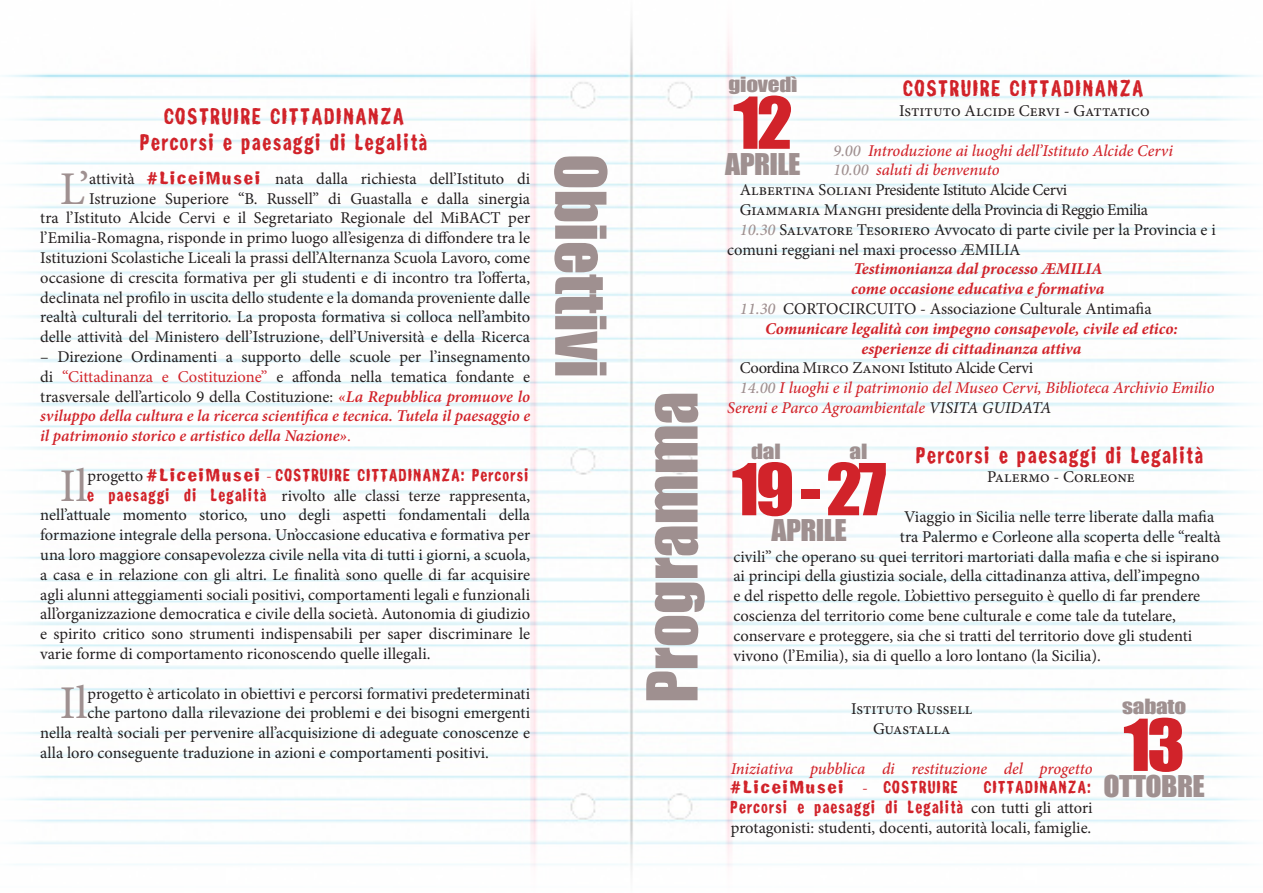
<style>
.page{position:relative;width:1263px;height:893px;background:#fff}
.page>*{position:absolute;margin:0;border:0;box-sizing:border-box;transform-origin:0 0}
.t1{font:66.15px "Impact";letter-spacing:-.05em;color:#d1232a;scale:1.08 1}
.t2{font:64.95px "Impact";color:#9f9090}
.t3{font:46.95px "Minion Pro";color:#9f9090}
.t4{font:27.6px "Impact";letter-spacing:-.02em;color:#9f9090;scale:1.08 1}
.t5{font:21.6px "Franc Gothique Brush";color:#d1232a}
.t6{font:19.2px "Impact";letter-spacing:-.01em;color:#9f9090;scale:1.2 1}
.t7{font:16.5px/19.8px "Minion Pro";letter-spacing:-.005em;color:#231f20;text-align:justify}
.t8{font:italic 500 16.5px/19.8px "Minion Pro";letter-spacing:-.01em;color:#d1232a}
.t9{font:italic 700 16.5px "Minion Pro";letter-spacing:-.005em;color:#d1232a}
.t10{font:16.5px "Franc Gothique Brush";color:#d1232a;scale:1.37 1}
.s1{font-family:"Franc Gothique Brush";color:#d1232a}
.s2{color:#d1232a}
.s3{font-weight:600;font-style:italic;color:#d1232a}
.s4{font-family:"Minion Pro";color:#231f20}
.s5{font-family:"Minion Pro"}
.s6{color:#9f9090}
.s7{font-weight:500;font-style:italic;color:#9f9090}
.s8{font-weight:400;color:#231f20}
.s9{font-family:"Franc Gothique Brush";font-weight:400;font-style:normal}
.s10{font-weight:400;font-style:normal}
</style>
<div class="page">
<img style="left:4px;top:20px;width:1255px;height:853px">
<div style="left:713px;top:425px;width:192px;height:135px;background:#fff"></div>
<div style="left:707px;top:58px;width:112px;height:136px;background:#fff;opacity:.75"></div>
<div style="left:1085px;top:681px;width:138px;height:135px;background:#fff"></div>
<p class="t5" style="left:164px;top:103px;width:243px">COSTRUIRE CITTADINANZA</p>
<p class="t5" style="left:141px;top:129px;width:291px">Percorsi e paesaggi di Legalità</p>
<p class="t3" style="left:60px;top:157px;width:31px">L’</p>
<p class="t7" style="left:40px;top:169px;width:491px;text-align:right">attività <span class="s1">#LiceiMusei</span> nata dalla richiesta dell’Istituto di Istruzione Superiore “B. Russell” di Guastalla e dalla sinergia<br>tra l’Istituto Alcide Cervi e il Segretariato Regionale del MiBACT per l’Emilia-Romagna, risponde in primo luogo all’esigenza di diffondere tra le Istituzioni Scolastiche Liceali la prassi dell’Alternanza Scuola Lavoro, come occasione di crescita formativa per gli studenti e di incontro tra l’offerta, declinata nel profilo in uscita dello studente e la domanda proveniente dalle realtà culturali del territorio. La proposta formativa si colloca nell’ambito delle attività del Ministero dell’Istruzione, dell’Università e della Ricerca</p>
<p class="t7" style="left:40px;top:347px;width:491px">– Direzione Ordinamenti a supporto delle scuole per l’insegnamento di <span class="s2">“Cittadinanza e Costituzione”</span> e affonda nella tematica fondante e trasversale dell’articolo 9 della Costituzione: <span class="s3">«La Repubblica promuove lo sviluppo della cultura e la ricerca scientifica e tecnica. Tutela il paesaggio e il patrimonio storico e artistico della Nazione»</span><span class="s2">.</span></p>
<p class="t3" style="left:60px;top:454px;width:29px">Il</p>
<p class="t10" style="left:88px;top:464px;width:324px"><span class="s4">progetto</span> #LiceiMusei <span class="s5">-</span> COSTRUIRE CITTADINANZA: Percorsi</p>
<p class="t7" style="left:88px;top:485px;width:444px"><span class="s1">e paesaggi di Legalità</span> rivolto alle classi terze rappresenta,</p>
<p class="t7" style="left:40px;top:505px;width:491px">nell’attuale momento storico, uno degli aspetti fondamentali della</p>
<p class="t7" style="left:40px;top:525px;width:491px">formazione integrale della persona. Un’occasione educativa e formativa per</p>
<p class="t7" style="left:40px;top:545px;width:491px">una loro maggiore consapevolezza civile nella vita di tutti i giorni, a scuola,</p>
<p class="t7" style="left:40px;top:565px;width:491px">a casa e in relazione con gli altri. Le finalità sono quelle di far acquisire</p>
<p class="t7" style="left:40px;top:584px;width:491px">agli alunni atteggiamenti sociali positivi, comportamenti legali e funzionali</p>
<p class="t7" style="left:40px;top:604px;width:491px">all’organizzazione democratica e civile della società. Autonomia di giudizio</p>
<p class="t7" style="left:40px;top:624px;width:491px">e spirito critico sono strumenti indispensabili per saper discriminare le</p>
<p class="t7" style="left:40px;top:644px;width:392px">varie forme di comportamento riconoscendo quelle illegali.</p>
<p class="t3" style="left:60px;top:672px;width:29px">Il</p>
<p class="t7" style="left:88px;top:683px;width:444px">progetto è articolato in obiettivi e percorsi formativi predeterminati</p>
<p class="t7" style="left:88px;top:703px;width:444px">che partono dalla rilevazione dei problemi e dei bisogni emergenti</p>
<p class="t7" style="left:40px;top:723px;width:491px">nella realtà sociali per pervenire all’acquisizione di adeguate conoscenze e</p>
<p class="t7" style="left:40px;top:743px;width:450px">alla loro conseguente traduzione in azioni e comportamenti positivi.</p>
<p class="t2" style="left:631px;top:154px;width:225px;rotate:90deg">Obiettivi</p>
<p class="t2" style="left:622px;top:703px;width:313px;rotate:-90deg">Programma</p>
<p class="t6" style="left:728px;top:70px;width:59px">giovedì</p>
<p class="t1" style="left:733px;top:72px;width:57px">12</p>
<p class="t4" style="left:725px;top:142px;width:71px">APRILE</p>
<p class="t5" style="left:904px;top:75px;width:243px">COSTRUIRE CITTADINANZA</p>
<p class="t7" style="left:899px;top:101px;width:252px">Istituto Alcide Cervi - Gattatico</p>
<p class="t8" style="left:833px;top:140px;width:341px"><span class="s6">9.00</span> Introduzione ai luoghi dell’Istituto Alcide Cervi</p>
<p class="t8" style="left:833px;top:160px;width:168px"><span class="s6">10.00</span> saluti di benvenuto</p>
<p class="t7" style="left:740px;top:180px;width:329px">Albertina Soliani Presidente Istituto Alcide Cervi</p>
<p class="t7" style="left:740px;top:200px;width:410px">Giammaria Manghi presidente della Provincia di Reggio Emilia</p>
<p class="t7" style="left:727px;top:220px;width:490px;text-indent:13px"><span class="s7">10.30</span> Salvatore Tesoriero Avvocato di parte civile per la Provincia e i comuni reggiani nel maxi processo ÆMILIA</p>
<p class="t9" style="left:853px;top:257px;width:251px">Testimonianza dal processo ÆMILIA</p>
<p class="t9" style="left:851px;top:277px;width:255px">come occasione educativa e formativa</p>
<p class="t7" style="left:740px;top:299px;width:413px"><span class="s7">11.30</span> CORTOCIRCUITO - Associazione Culturale Antimafia</p>
<p class="t9" style="left:765px;top:317px;width:414px">Comunicare legalità con impegno consapevole, civile ed etico:</p>
<p class="t9" style="left:861px;top:337px;width:221px">esperienze di cittadinanza attiva</p>
<p class="t7" style="left:740px;top:358px;width:295px">Coordina Mirco Zanoni Istituto Alcide Cervi</p>
<p class="t8" style="left:727px;top:378px;width:489px;text-indent:13px"><span class="s6">14.00</span> I luoghi e il patrimonio del Museo Cervi, Biblioteca Archivio Emilio<br>Sereni e Parco Agroambientale <span class="s8">VISITA GUIDATA</span></p>
<p class="t5" style="left:916px;top:441px;width:291px">Percorsi e paesaggi di Legalità</p>
<p class="t7" style="left:987px;top:467px;width:149px">Palermo - Corleone</p>
<p class="t7" style="left:904px;top:507px;width:312px">Viaggio in Sicilia nelle terre liberate dalla mafia</p>
<p class="t7" style="left:900px;top:527px;width:322px">tra Palermo e Corleone alla scoperta delle “realtà</p>
<p class="t7" style="left:733px;top:547px;width:487px">civili” che operano su quei territori martoriati dalla mafia e che si ispirano</p>
<p class="t7" style="left:733px;top:566px;width:468px">ai principi della giustizia sociale, della cittadinanza attiva, dell’impegno</p>
<p class="t7" style="left:733px;top:586px;width:468px">e del rispetto delle regole. L’obiettivo perseguito è quello di far prendere</p>
<p class="t7" style="left:733px;top:606px;width:444px">coscienza del territorio come bene culturale e come tale da tutelare,</p>
<p class="t7" style="left:733px;top:626px;width:460px">conservare e proteggere, sia che si tratti del territorio dove gli studenti</p>
<p class="t7" style="left:733px;top:646px;width:369px">vivono (l’Emilia), sia di quello a loro lontano (la Sicilia).</p>
<p class="t6" style="left:751px;top:436px;width:26px">dal</p>
<p class="t6" style="left:849px;top:436px;width:16px">al</p>
<p class="t1" style="left:732px;top:438px;width:144px">19 - 27</p>
<p class="t4" style="left:772px;top:509px;width:71px">APRILE</p>
<p class="t7" style="left:851px;top:699px;width:123px">Istituto Russell</p>
<p class="t7" style="left:873px;top:719px;width:79px">Guastalla</p>
<p class="t8" style="left:731px;top:758px;width:363px">Iniziativa pubblica di restituzione del progetto <span class="s9">#LiceiMusei</span> <span class="s10">-</span> <span class="s9">COSTRUIRE</span></p>
<p class="t7" style="left:731px;top:778px;width:363px;text-indent:253px"><span class="s1">CITTADINANZA:<br>Percorsi e paesaggi di Legalità</span> con tutti gli attori protagonisti: studenti, docenti, autorità locali, famiglie.</p>
<p class="t6" style="left:1122px;top:692px;width:55px">sabato</p>
<p class="t1" style="left:1123px;top:694px;width:58px">13</p>
<p class="t4" style="left:1104px;top:764px;width:95px">OTTOBRE</p>
</div>
